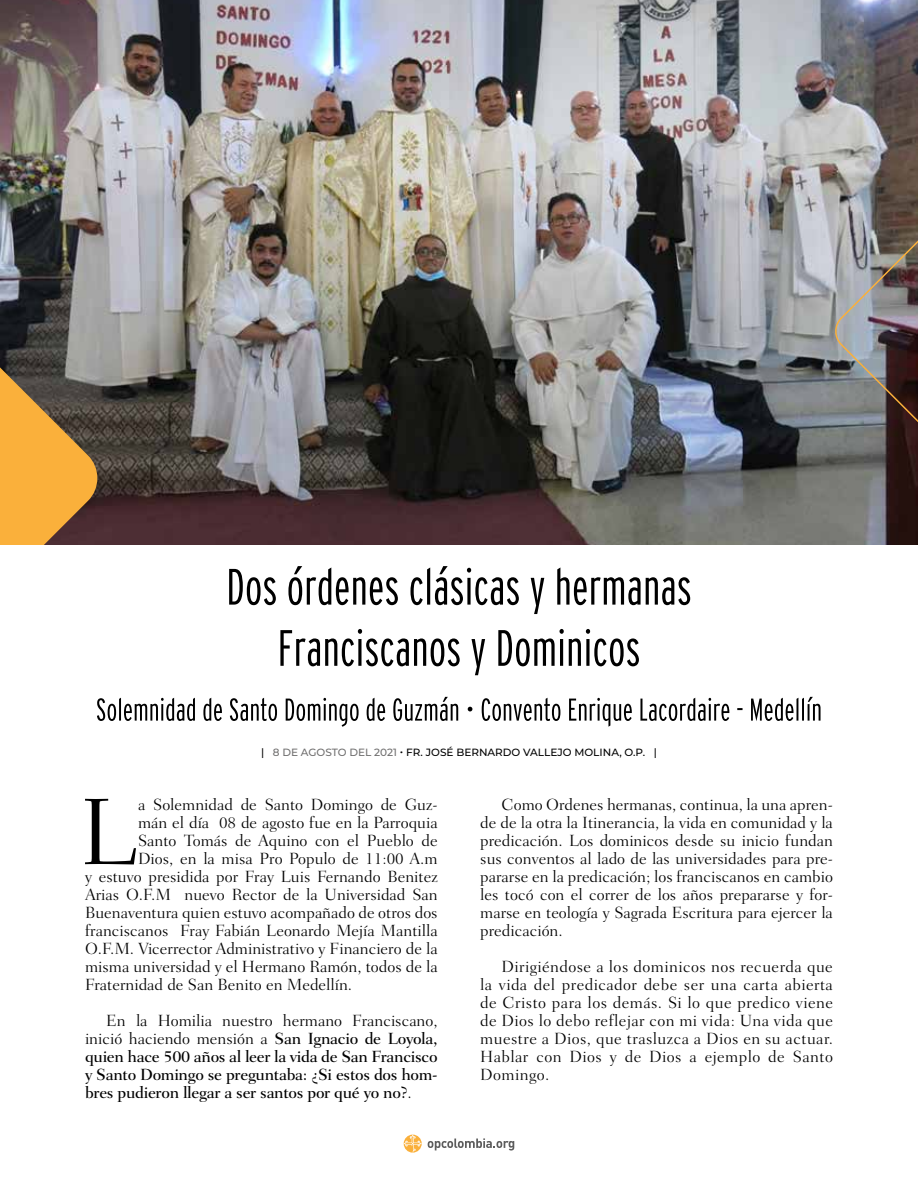
<style>
.page{position:relative;width:918px;height:1188px;background:#fff}
.page>*{position:absolute;margin:0;border:0;box-sizing:border-box;transform-origin:0 0}
.t1{font:300 96.15px "Fairfield LT Std";color:#000}
.t2{font:300 16.5px/18px "Fairfield LT Std";color:#000;text-align:justify}
.t3{font:500 16.5px/18px "Fairfield LT Std";letter-spacing:-.02em;color:#000;text-align:justify}
.t4{font:500 10.5px "Montserrat";color:#000}
.s1{color:#706f6f}
.s2{font-weight:300}
</style>
<div class="page">
<svg style="left:428px;top:1138px;width:86px;height:13px"></svg>
<svg style="left:404px;top:1135px;width:18px;height:18px"></svg>
<img style="left:0;top:0;width:918px;height:544px">
<svg style="left:0;top:365px;width:101px;height:179px;background:#b7863e"></svg>
<img style="left:832px;top:223px;width:86px;height:238px">
<svg style="left:280px;top:629px;width:359px;height:46px"></svg>
<svg style="left:229px;top:566px;width:461px;height:48px"></svg>
<svg style="left:97px;top:697px;width:724px;height:30px"></svg>
<p class="t4" style="left:261px;top:745px;width:397px">| <span class="s1">8 DE AGOSTO DEL 2021</span> • FR. JOSÉ BERNARDO VALLEJO MOLINA, O.P. |</p>
<h1 class="t1" style="left:79px;top:778px;width:60px">L</h1>
<p class="t2" style="left:138px;top:796px;width:301px">a Solemnidad de Santo Domingo de Guz-</p>
<p class="t2" style="left:138px;top:814px;width:301px">mán el día 08 de agosto fue en la Parroquia</p>
<p class="t2" style="left:138px;top:832px;width:301px">Santo Tomás de Aquino con el Pueblo de</p>
<p class="t2" style="left:138px;top:850px;width:301px">Dios, en la misa Pro Populo de 11:00 A.m</p>
<p class="t2" style="left:85px;top:868px;width:354px">y estuvo presidida por Fray Luis Fernando Benitez</p>
<p class="t2" style="left:85px;top:886px;width:354px">Arias O.F.M nuevo Rector de la Universidad San</p>
<p class="t2" style="left:85px;top:904px;width:354px">Buenaventura quien estuvo acompañado de otros dos</p>
<p class="t2" style="left:85px;top:922px;width:354px">franciscanos Fray Fabián Leonardo Mejía Mantilla</p>
<p class="t2" style="left:85px;top:940px;width:354px">O.F.M. Vicerrector Administrativo y Financiero de la</p>
<p class="t2" style="left:85px;top:958px;width:354px">misma universidad y el Hermano Ramón, todos de la</p>
<p class="t2" style="left:85px;top:976px;width:269px">Fraternidad de San Benito en Medellín.</p>
<p class="t3" style="left:85px;top:1012px;width:354px;text-indent:21px"><span class="s2">En la Homilia nuestro hermano Franciscano, inició haciendo mensión a</span> San Ignacio de Loyola, quien hace 500 años al leer la vida de San Francisco y Santo Domingo se preguntaba: ¿Si estos dos hom&shy;bres pudieron llegar a ser santos por qué yo no?<span class="s2">.</span></p>
<p class="t2" style="left:480px;top:796px;width:354px;text-indent:21px">Como Ordenes hermanas, continua, la una apren&shy;de de la otra la Itinerancia, la vida en comunidad y la predicación. Los dominicos desde su inicio fundan sus conventos al lado de las universidades para pre&shy;pararse en la predicación; los franciscanos en cambio les tocó con el correr de los años prepararse y for&shy;marse en teología y Sagrada Escritura para ejercer la predicación.</p>
<p class="t2" style="left:480px;top:958px;width:354px;text-indent:21px">Dirigiéndose a los dominicos nos recuerda que la vida del predicador debe ser una carta abierta de Cristo para los demás. Si lo que predico viene de Dios lo debo reflejar con mi vida: Una vida que muestre a Dios, que trasluzca a Dios en su actuar.<br>Hablar con Dios y de Dios a ejemplo de Santo Domingo.</p>
</div>
